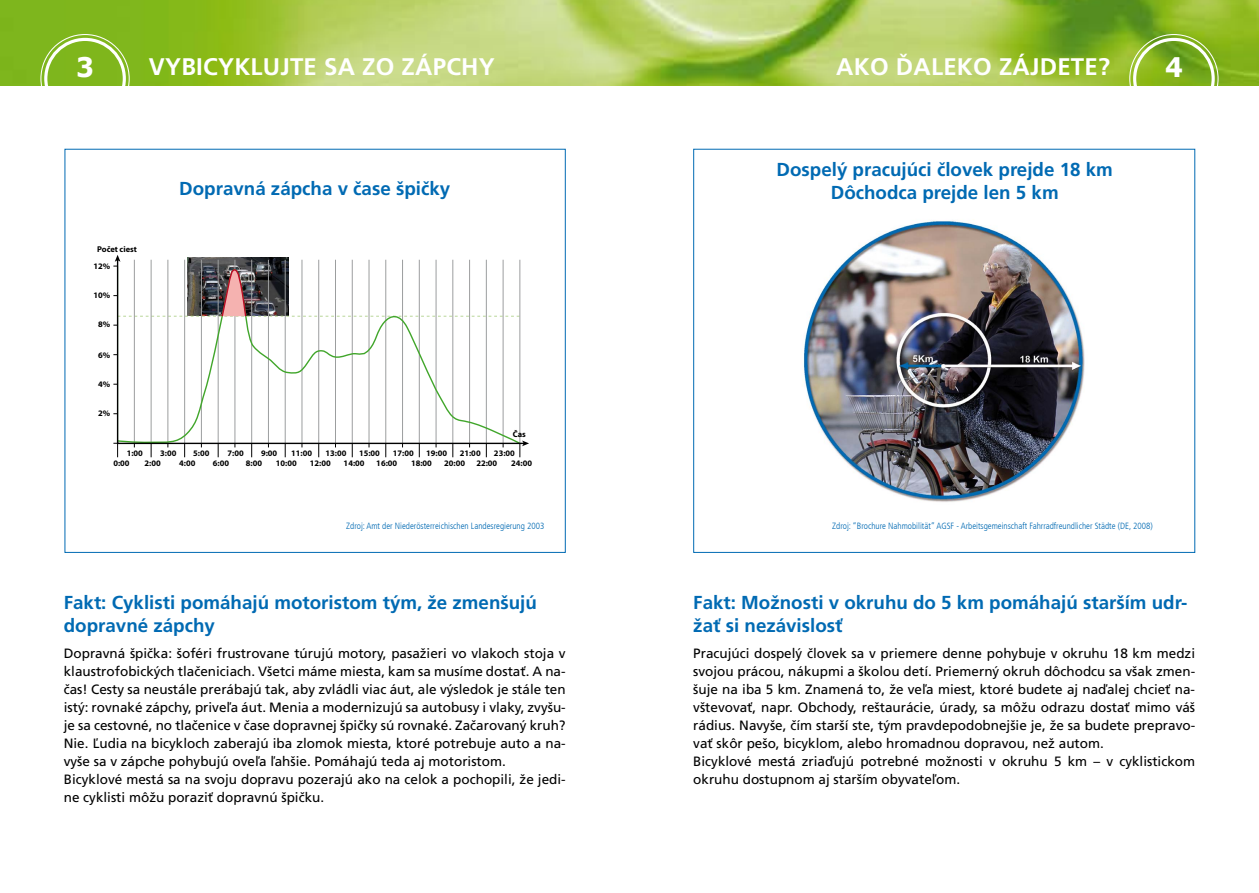
<style>
.page{position:relative;width:1259px;height:893px;background:#fff}
.page>*{position:absolute;margin:0;border:0;box-sizing:border-box;transform-origin:0 0}
.t1{font:700 27px "Tahoma";color:#fff}
.t2{font:700 24px "Frutiger LT Com";letter-spacing:.01em;color:#fff}
.t3{font:700 18.75px/22.5px "Frutiger LT Com";color:#006ab3}
.t4{font:13.5px/18px "Frutiger LT Com";color:#000}
.t5{font:300 condensed 9px "Frutiger LT Com";color:#006ab3}
.t6{font:700 8.4px "Myriad Pro";color:#000}
</style>
<div class="page">
<img style="left:0;top:0;width:1259px;height:85px">
<div style="left:44px;top:38px;width:82px;height:81px;border:3px solid #fff;border-radius:50%"></div>
<div style="left:1133px;top:38px;width:81px;height:81px;border:3px solid #fff;border-radius:50%"></div>
<img style="left:803px;top:221px;width:282px;height:281px">
<svg style="left:116px;top:260px;width:405px;height:185px"></svg>
<svg style="left:486px;top:443px;width:1px;height:14px"></svg>
<svg style="left:519px;top:440px;width:10px;height:17px"></svg>
<svg style="left:452px;top:443px;width:1px;height:14px"></svg>
<svg style="left:419px;top:443px;width:1px;height:14px"></svg>
<svg style="left:352px;top:443px;width:1px;height:14px"></svg>
<svg style="left:385px;top:443px;width:1px;height:14px"></svg>
<svg style="left:318px;top:443px;width:1px;height:14px"></svg>
<svg style="left:285px;top:443px;width:1px;height:14px"></svg>
<svg style="left:218px;top:443px;width:1px;height:14px"></svg>
<svg style="left:251px;top:443px;width:1px;height:14px"></svg>
<svg style="left:184px;top:443px;width:1px;height:14px"></svg>
<svg style="left:151px;top:443px;width:1px;height:14px"></svg>
<svg style="left:113px;top:255px;width:407px;height:63px"></svg>
<svg style="left:113px;top:443px;width:5px;height:14px"></svg>
<h2 class="t2" style="left:149px;top:52px;width:347px">Vybicyklujte sa zo zápchy</h2>
<h2 class="t2" style="left:836px;top:52px;width:275px">Ako ďaleko zájdete?</h2>
<h1 class="t1" style="left:76px;top:48px;width:19px">3</h1>
<h1 class="t1" style="left:1165px;top:48px;width:19px">4</h1>
<p class="t6" style="left:97px;top:244px;width:41px">Počet ciest</p>
<p class="t6" style="left:94px;top:260px;width:18px">12%</p>
<p class="t6" style="left:94px;top:290px;width:18px">10%</p>
<p class="t6" style="left:98px;top:319px;width:14px">8%</p>
<p class="t6" style="left:98px;top:349px;width:14px">6%</p>
<p class="t6" style="left:98px;top:379px;width:14px">4%</p>
<p class="t6" style="left:98px;top:408px;width:14px">2%</p>
<h3 class="t3" style="left:179px;top:177px;width:272px">Dopravná zápcha v čase špičky</h3>
<p class="t6" style="left:513px;top:429px;width:15px">Čas</p>
<p class="t6" style="left:127px;top:448px;width:18px">1:00</p>
<p class="t6" style="left:160px;top:448px;width:18px">3:00</p>
<p class="t6" style="left:193px;top:448px;width:18px">5:00</p>
<p class="t6" style="left:227px;top:448px;width:18px">7:00</p>
<p class="t6" style="left:261px;top:448px;width:18px">9:00</p>
<p class="t6" style="left:291px;top:448px;width:22px">11:00</p>
<p class="t6" style="left:325px;top:448px;width:22px">13:00</p>
<p class="t6" style="left:359px;top:448px;width:22px">15:00</p>
<p class="t6" style="left:393px;top:448px;width:22px">17:00</p>
<p class="t6" style="left:426px;top:448px;width:22px">19:00</p>
<p class="t6" style="left:460px;top:448px;width:22px">21:00</p>
<p class="t6" style="left:179px;top:458px;width:18px">4:00</p>
<p class="t6" style="left:213px;top:458px;width:18px">6:00</p>
<p class="t6" style="left:246px;top:458px;width:18px">8:00</p>
<p class="t6" style="left:276px;top:458px;width:22px">10:00</p>
<p class="t6" style="left:310px;top:458px;width:22px">12:00</p>
<p class="t6" style="left:344px;top:458px;width:22px">14:00</p>
<p class="t6" style="left:376px;top:458px;width:22px">16:00</p>
<p class="t6" style="left:411px;top:458px;width:22px">18:00</p>
<p class="t6" style="left:444px;top:458px;width:22px">20:00</p>
<p class="t6" style="left:476px;top:458px;width:22px">22:00</p>
<p class="t6" style="left:511px;top:458px;width:22px">24:00</p>
<p class="t6" style="left:494px;top:448px;width:22px">23:00</p>
<p class="t6" style="left:113px;top:458px;width:18px">0:00</p>
<p class="t6" style="left:144px;top:458px;width:18px">2:00</p>
<p class="t5" style="left:346px;top:521px;width:200px">Zdroj: Amt der Niederösterreichischen Landesregierung 2003</p>
<h3 class="t3" style="left:64px;top:592px;width:475px">Fakt: Cyklisti pomáhajú motoristom tým, že zmenšujú dopravné zápchy</h3>
<p class="t4" style="left:64px;top:645px;width:503px">Dopravná špička: šoféri frustrovane túrujú motory, pasažieri vo vlakoch stoja v klaustrofobických tlačeniciach. Všetci máme miesta, kam sa musíme dostať. A na&shy;čas! Cesty sa neustále prerábajú tak, aby zvládli viac áut, ale výsledok je stále ten istý: rovnaké zápchy, priveľa áut. Menia a modernizujú sa autobusy i vlaky, zvyšu&shy;je sa cestovné, no tlačenice v čase dopravnej špičky sú rovnaké. Začarovaný kruh?<br>Nie. Ľudia na bicykloch zaberajú iba zlomok miesta, ktoré potrebuje auto a na&shy;vyše sa v zápche pohybujú oveľa ľahšie. Pomáhajú teda aj motoristom.<br>Bicyklové mestá sa na svoju dopravu pozerajú ako na celok a pochopili, že jedi&shy;ne cyklisti môžu poraziť dopravnú špičku.</p>
<h3 class="t3" style="left:776px;top:159px;width:338px;text-align:center">Dospelý pracujúci človek prejde 18 km<br>Dôchodca prejde len 5 km</h3>
<p class="t5" style="left:832px;top:521px;width:322px">Zdroj: “Brochure Nahmobilität” AGSF - Arbeitsgemeinschaft Fahrradfreundlicher Städte (DE, 2008)</p>
<h3 class="t3" style="left:693px;top:592px;width:495px">Fakt: Možnosti v okruhu do 5 km pomáhajú starším udr&shy;žať si nezávislosť</h3>
<p class="t4" style="left:693px;top:645px;width:503px">Pracujúci dospelý človek sa v priemere denne pohybuje v okruhu 18 km medzi svojou prácou, nákupmi a školou detí. Priemerný okruh dôchodcu sa však zmen&shy;šuje na iba 5 km. Znamená to, že veľa miest, ktoré budete aj naďalej chcieť na&shy;vštevovať, napr. Obchody, reštaurácie, úrady, sa môžu odrazu dostať mimo váš rádius. Navyše, čím starší ste, tým pravdepodobnejšie je, že sa budete prepravo&shy;vať skôr pešo, bicyklom, alebo hromadnou dopravou, než autom.<br>Bicyklové mestá zriaďujú potrebné možnosti v okruhu 5 km – v cyklistickom okruhu dostupnom aj starším obyvateľom.</p>
</div>
